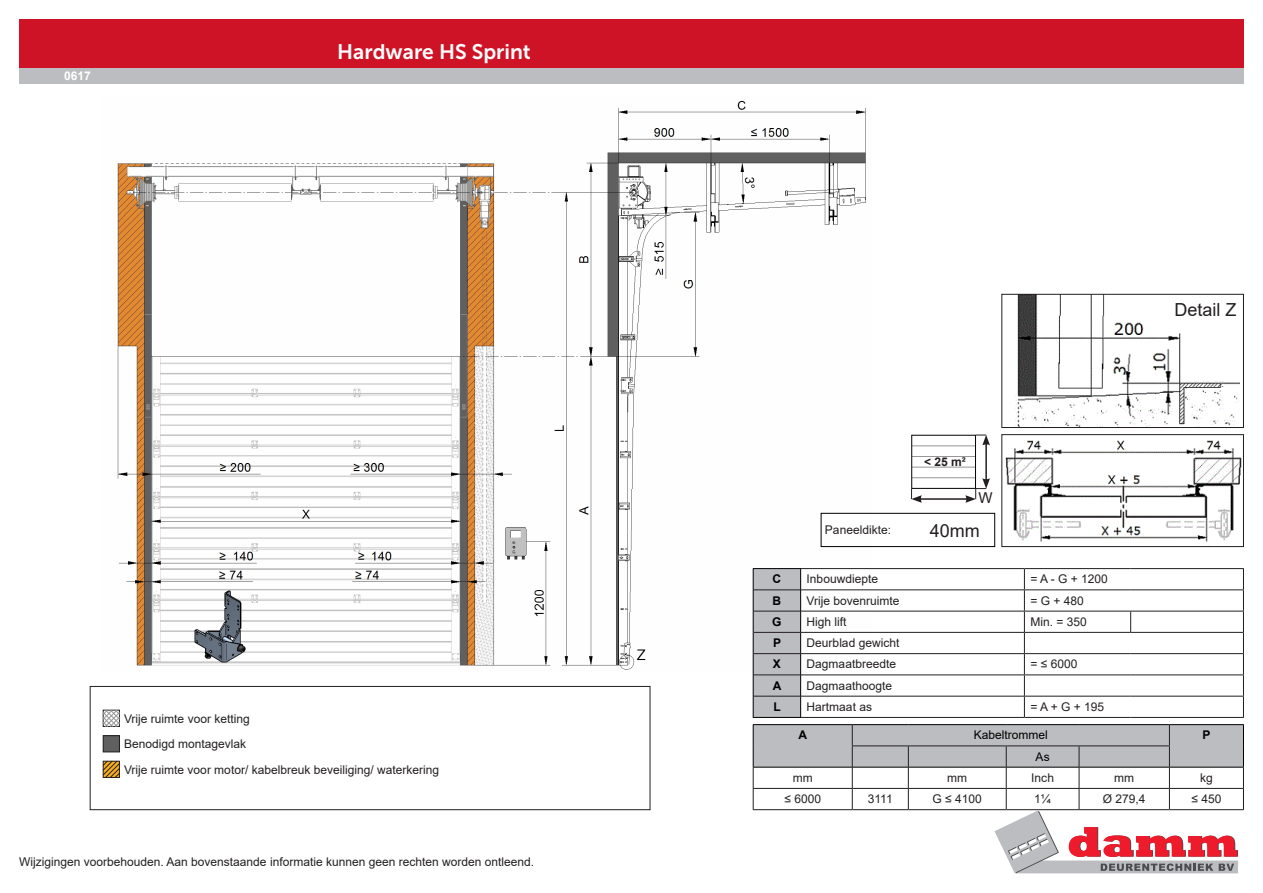
<style>
.page{position:relative;width:1263px;height:893px;background:#fff}
.page>*{position:absolute;margin:0;border:0;box-sizing:border-box;transform-origin:0 0}
.t1{font:21px "Museo Sans 700";color:#fff}
.t2{font:18px "Arial";color:#231f20}
.t3{font:15px "Arial";color:#231f20}
.t4{font:12px "Arial";color:#231f20}
.t5{font:12px "Arial";color:#000}
.t6{font:700 12px "Arial";color:#000}
.Standaard{font:700 12px "Arial";color:#231f20}
.t7{font:700 12px "Arial";color:#fff}
</style>
<div class="page">
<div style="left:19px;top:19px;width:1225px;height:49px;background:#ce1326"></div>
<div style="left:19px;top:68px;width:1225px;height:16px;background:#bcbdc1"></div>
<img style="left:117px;top:100px;width:754px;height:571px">
<img style="left:1014px;top:296px;width:226px;height:130px">
<div style="left:1001px;top:294px;width:243px;height:134px;border:1px solid #231f20"></div>
<img style="left:1005px;top:437px;width:237px;height:105px">
<div style="left:1001px;top:434px;width:243px;height:113px;border:1px solid #231f20"></div>
<hr style="left:801px;top:568px;width:223px;height:1px;background:#231f20">
<hr style="left:1024px;top:568px;width:107px;height:1px;background:#231f20">
<hr style="left:1131px;top:568px;width:113px;height:1px;background:#231f20">
<hr style="left:801px;top:589px;width:223px;height:1px;background:#231f20">
<hr style="left:1024px;top:589px;width:107px;height:1px;background:#231f20">
<hr style="left:1131px;top:589px;width:113px;height:1px;background:#231f20">
<hr style="left:801px;top:611px;width:223px;height:1px;background:#231f20">
<hr style="left:1024px;top:611px;width:107px;height:1px;background:#231f20">
<hr style="left:1131px;top:611px;width:113px;height:1px;background:#231f20">
<svg style="left:1130px;top:611px;width:1px;height:21px"></svg>
<hr style="left:801px;top:632px;width:223px;height:1px;background:#231f20">
<hr style="left:1024px;top:632px;width:107px;height:1px;background:#231f20">
<hr style="left:1131px;top:632px;width:113px;height:1px;background:#231f20">
<hr style="left:801px;top:653px;width:223px;height:1px;background:#231f20">
<hr style="left:1024px;top:653px;width:107px;height:1px;background:#231f20">
<hr style="left:1131px;top:653px;width:113px;height:1px;background:#231f20">
<hr style="left:801px;top:674px;width:223px;height:1px;background:#231f20">
<hr style="left:1024px;top:674px;width:107px;height:1px;background:#231f20">
<hr style="left:1131px;top:674px;width:113px;height:1px;background:#231f20">
<hr style="left:801px;top:696px;width:223px;height:1px;background:#231f20">
<hr style="left:1024px;top:696px;width:107px;height:1px;background:#231f20">
<svg style="left:1024px;top:569px;width:1px;height:148px"></svg>
<hr style="left:1131px;top:696px;width:113px;height:1px;background:#231f20">
<svg style="left:1243px;top:569px;width:1px;height:148px"></svg>
<hr style="left:801px;top:717px;width:223px;height:1px;background:#231f20">
<hr style="left:1024px;top:717px;width:107px;height:1px;background:#231f20">
<hr style="left:1131px;top:717px;width:113px;height:1px;background:#231f20">
<hr style="left:753px;top:568px;width:48px;height:1px;background:#000">
<svg style="left:753px;top:569px;width:48px;height:148px;background:#afb0b4"></svg>
<hr style="left:753px;top:717px;width:48px;height:1px;background:#000">
<div style="left:90px;top:686px;width:560px;height:124px;border:1px solid #231f20"></div>
<div style="left:103px;top:736px;width:16px;height:16px;background:#606060"></div>
<div style="left:103px;top:735px;width:17px;height:17px;border:1px solid #231f20"></div>
<svg style="left:102px;top:760px;width:18px;height:18px"></svg>
<svg style="left:102px;top:709px;width:18px;height:18px"></svg>
<hr style="left:912px;top:477px;width:63px;height:1px;background:#979595">
<hr style="left:912px;top:467px;width:63px;height:1px;background:#979595">
<hr style="left:912px;top:456px;width:63px;height:1px;background:#979595">
<hr style="left:912px;top:446px;width:63px;height:1px;background:#979595">
<hr style="left:912px;top:435px;width:63px;height:1px;background:#000">
<hr style="left:912px;top:488px;width:63px;height:1px;background:#000">
<hr style="left:911px;top:435px;width:1px;height:54px;background:#000">
<hr style="left:975px;top:435px;width:1px;height:54px;background:#000">
<hr style="left:919px;top:498px;width:49px;height:2px;background:#231f20">
<hr style="left:985px;top:443px;width:2px;height:38px;background:#231f20">
<svg style="left:911px;top:489px;width:11px;height:14px"></svg>
<svg style="left:965px;top:478px;width:25px;height:25px"></svg>
<svg style="left:976px;top:435px;width:14px;height:10px"></svg>
<hr style="left:753px;top:724px;width:99px;height:1px;background:#000">
<hr style="left:852px;top:724px;width:56px;height:1px;background:#000">
<hr style="left:908px;top:724px;width:98px;height:1px;background:#000">
<hr style="left:1006px;top:724px;width:73px;height:1px;background:#000">
<hr style="left:1079px;top:724px;width:90px;height:1px;background:#000">
<hr style="left:1169px;top:724px;width:75px;height:1px;background:#000">
<svg style="left:753px;top:725px;width:491px;height:148px"></svg>
<hr style="left:1169px;top:767px;width:75px;height:1px;background:#000">
<hr style="left:852px;top:767px;width:56px;height:1px;background:#000">
<hr style="left:908px;top:767px;width:98px;height:1px;background:#000">
<hr style="left:1006px;top:767px;width:73px;height:1px;background:#000">
<hr style="left:1079px;top:767px;width:90px;height:1px;background:#000">
<div style="left:821px;top:513px;width:174px;height:34px;border:1px solid #000"></div>
<p class="t7" style="left:64px;top:67px;width:28px">0617</p>
<p class="t1" style="left:337px;top:40px;width:195px">Hardware HS Sprint</p>
<p class="t4" style="left:124px;top:710px;width:127px">Vrije ruimte voor ketting</p>
<p class="t4" style="left:124px;top:736px;width:124px">Benodigd montagevlak</p>
<p class="t4" style="left:124px;top:761px;width:316px">Vrije ruimte voor motor/ kabelbreuk beveiliging/ waterkering</p>
<p class="t4" style="left:19px;top:853px;width:516px">Wijzigingen voorbehouden. Aan bovenstaande informatie kunnen geen rechten worden ontleend.</p>
<p class="Standaard" style="left:924px;top:453px;width:43px">&lt; 25 m²</p>
<p class="t3" style="left:978px;top:487px;width:16px">W</p>
<p class="t4" style="left:825px;top:522px;width:68px">Paneeldikte:</p>
<p class="t2" style="left:930px;top:518px;width:52px">40mm</p>
<p class="t6" style="left:772px;top:571px;width:10px">C</p>
<p class="t4" style="left:807px;top:571px;width:73px">Inbouwdiepte</p>
<p class="t4" style="left:1030px;top:571px;width:79px">= A - G + 1200</p>
<p class="t6" style="left:772px;top:592px;width:10px">B</p>
<p class="t4" style="left:807px;top:592px;width:94px">Vrije bovenruimte</p>
<p class="t4" style="left:1030px;top:592px;width:55px">= G + 480</p>
<p class="t6" style="left:772px;top:613px;width:11px">G</p>
<p class="t4" style="left:807px;top:613px;width:42px">High lift</p>
<p class="t4" style="left:1030px;top:613px;width:58px">Min. = 350</p>
<p class="t6" style="left:773px;top:634px;width:10px">P</p>
<p class="t4" style="left:807px;top:635px;width:94px">Deurblad gewicht</p>
<p class="t6" style="left:773px;top:656px;width:10px">X</p>
<p class="t4" style="left:807px;top:656px;width:91px">Dagmaatbreedte</p>
<p class="t4" style="left:1030px;top:656px;width:48px">= ≤ 6000</p>
<p class="t6" style="left:773px;top:677px;width:10px">A</p>
<p class="t4" style="left:807px;top:677px;width:87px">Dagmaathoogte</p>
<p class="t6" style="left:773px;top:698px;width:9px">L</p>
<p class="t4" style="left:807px;top:698px;width:67px">Hartmaat as</p>
<p class="t4" style="left:1030px;top:698px;width:75px">= A + G + 195</p>
<p class="t2" style="left:1174px;top:298px;width:64px">Detail Z</p>
<p class="t6" style="left:799px;top:727px;width:10px">A</p>
<p class="t5" style="left:974px;top:727px;width:76px">Kabeltrommel</p>
<p class="t6" style="left:1202px;top:727px;width:10px">P</p>
<p class="t5" style="left:1036px;top:748px;width:16px">As</p>
<p class="t4" style="left:793px;top:769px;width:21px">mm</p>
<p class="t4" style="left:947px;top:769px;width:21px">mm</p>
<p class="t4" style="left:1031px;top:769px;width:24px">Inch</p>
<p class="t4" style="left:1114px;top:769px;width:21px">mm</p>
<p class="t4" style="left:1200px;top:769px;width:14px">kg</p>
<p class="t4" style="left:784px;top:791px;width:38px">≤ 6000</p>
<p class="t4" style="left:868px;top:791px;width:26px">3111</p>
<p class="t4" style="left:933px;top:791px;width:51px">G ≤ 4100</p>
<p class="t4" style="left:1034px;top:791px;width:18px">1¼</p>
<p class="t4" style="left:1103px;top:791px;width:44px">Ø 279,4</p>
<p class="t4" style="left:1191px;top:791px;width:31px">≤ 450</p>
</div>
